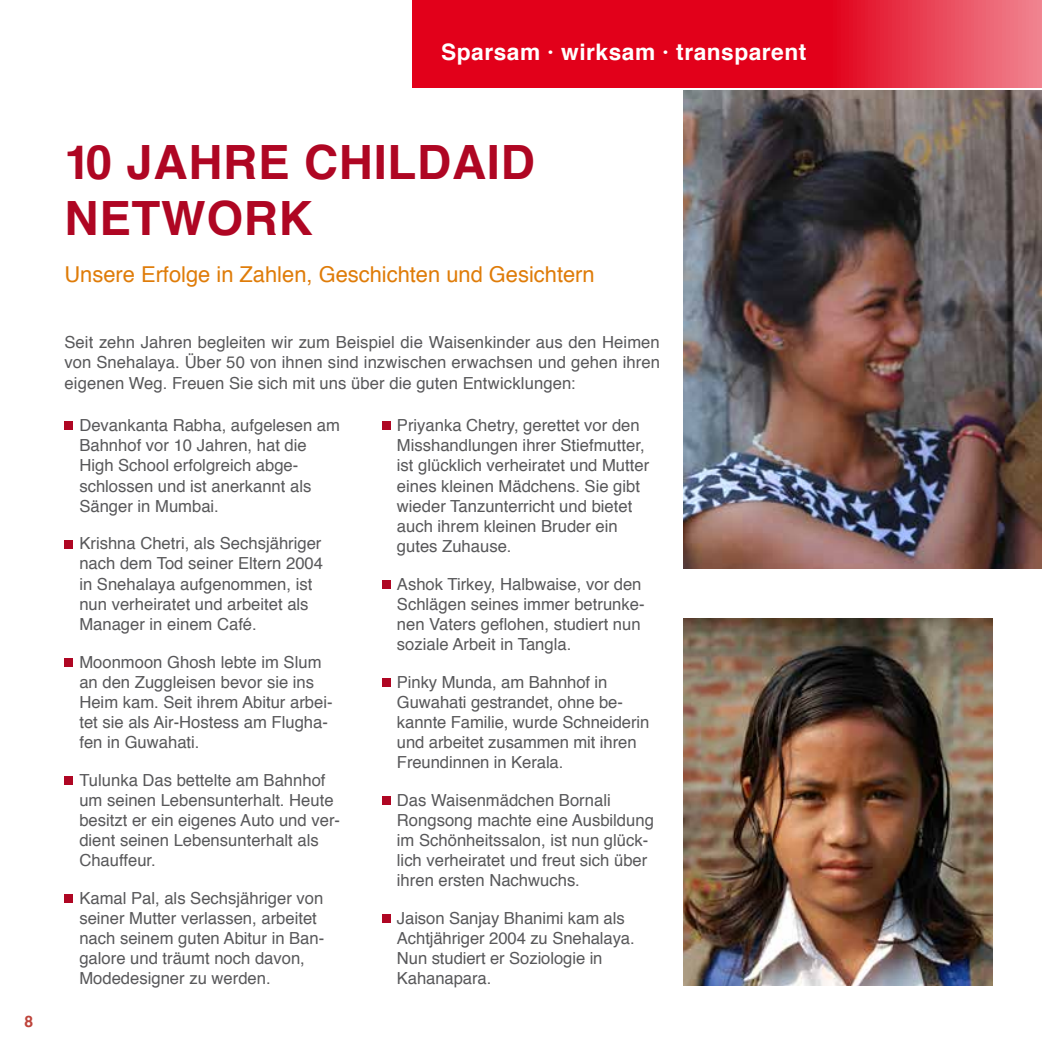
<style>
.page{position:relative;width:1042px;height:1042px;background:#fff}
.page>*{position:absolute;margin:0;border:0;box-sizing:border-box;transform-origin:0 0}
.t1{font:700 47.25px/56px "Helvetica";letter-spacing:.015em;color:#af0623}
.t2{font:700 22.75px "Helvetica";letter-spacing:.02em;color:#fff}
.t3{font:21.88px "Helvetica";color:#df7c09}
.t4{font:16.62px/20.1px "Helvetica";color:#58585a}
.t5{font:700 15.75px "Helvetica";color:#be443b}
</style>
<div class="page">
<img style="left:683px;top:90px;width:359px;height:478px">
<img style="left:683px;top:618px;width:309px;height:368px">
<svg style="left:644px;top:0;width:398px;height:88px;background:#e5243a"></svg>
<div style="left:412px;top:0;width:232px;height:88px;background:#e2001a"></div>
<div style="left:64px;top:421px;width:9px;height:9px;background:#af0623"></div>
<div style="left:64px;top:539px;width:9px;height:9px;background:#af0623"></div>
<div style="left:64px;top:658px;width:9px;height:8px;background:#af0623"></div>
<div style="left:64px;top:776px;width:9px;height:9px;background:#af0623"></div>
<div style="left:64px;top:894px;width:9px;height:9px;background:#af0623"></div>
<div style="left:382px;top:421px;width:9px;height:9px;background:#af0623"></div>
<div style="left:382px;top:580px;width:9px;height:9px;background:#af0623"></div>
<div style="left:382px;top:678px;width:9px;height:9px;background:#af0623"></div>
<div style="left:382px;top:796px;width:9px;height:9px;background:#af0623"></div>
<div style="left:382px;top:914px;width:9px;height:9px;background:#af0623"></div>
<p class="t5" style="left:25px;top:1015px;width:10px">8</p>
<h2 class="t2" style="left:441px;top:44px;width:367px">Sparsam · wirksam · transparent</h2>
<h1 class="t1" style="left:64px;top:139px;width:472px">1 0 JAHRE CHILDAID<br>NETWORK</h1>
<h3 class="t3" style="left:64px;top:266px;width:532px">Unsere Erfolge in Zahlen, Geschichten und Gesichtern</h3>
<p class="t4" style="left:64px;top:334px;width:597px;text-align:justify">Seit zehn Jahren begleiten wir zum Beispiel die Waisenkinder aus den Heimen von Snehalaya. Über 50 von ihnen sind inzwischen erwachsen und gehen ihren eigenen Weg. Freuen Sie sich mit uns über die guten Entwicklungen:</p>
<p class="t4" style="left:79px;top:417px;width:262px">Devankanta Rabha, aufgelesen am<br>Bahnhof vor 10 Jahren, hat die<br>High School erfolgreich abge&shy;schlossen und ist anerkannt als<br>Sänger in Mumbai.</p>
<p class="t4" style="left:79px;top:535px;width:245px">Krishna Chetri, als Sechsjähriger nach dem Tod seiner Eltern 2004 in Snehalaya aufgenommen, ist nun ver heiratet und arbeitet als<br>Manager in einem Café.</p>
<p class="t4" style="left:79px;top:653px;width:255px">Moonmoon Ghosh lebte im Slum an den Zuggleisen bevor sie ins<br>Heim kam. Seit ihrem Abitur arbei&shy;tet sie als Air-Hostess am Flugha&shy;fen in Guwahati.</p>
<p class="t4" style="left:79px;top:771px;width:262px">Tulunka Das bettelte am Bahnhof um seinen Lebens unterhalt. Heute besitzt er ein eigenes Auto und ver&shy;dient seinen Lebensunterhalt als<br>Chauffeur.</p>
<p class="t4" style="left:79px;top:889px;width:246px">Kamal Pal, als Sechsjähriger von seiner Mutter ver lassen, arbeitet nach seinem guten Abitur in Ban&shy;galore und träumt noch davon,<br>Modedesigner zu werden.</p>
<p class="t4" style="left:397px;top:417px;width:254px">Priyanka Chetry, gerettet vor den<br>Misshandlungen ihrer Stiefmutter, ist glücklich verheiratet und Mutter eines kleinen Mädchens. Sie gibt wieder Tanzunterricht und bietet auch ihrem kleinen Bruder ein gutes Zuhause.</p>
<p class="t4" style="left:397px;top:575px;width:249px">Ashok Tirkey, Halbwaise, vor den<br>Schlägen seines immer betrunke&shy;nen Vaters geflohen, studiert nun soziale Arbeit in Tangla.</p>
<p class="t4" style="left:397px;top:673px;width:254px">Pinky Munda, am Bahnhof in<br>Guwahati gestrandet, ohne be - kann te Familie, wurde Schneiderin und arbeitet zusammen mit ihren<br>Freundinnen in Kerala.</p>
<p class="t4" style="left:397px;top:791px;width:258px">Das Waisenmädchen Bornali<br>Rongsong machte eine Ausbildung im Schönheitssalon, ist nun glück&shy;lich verheiratet und freut sich über ihren ersten Nachwuchs.</p>
<p class="t4" style="left:397px;top:909px;width:239px">Jaison Sanjay Bhanimi kam als<br>Acht jähriger 2004 zu Snehalaya.<br>Nun studiert er Soziologie in<br>Kahanapara.</p>
</div>
